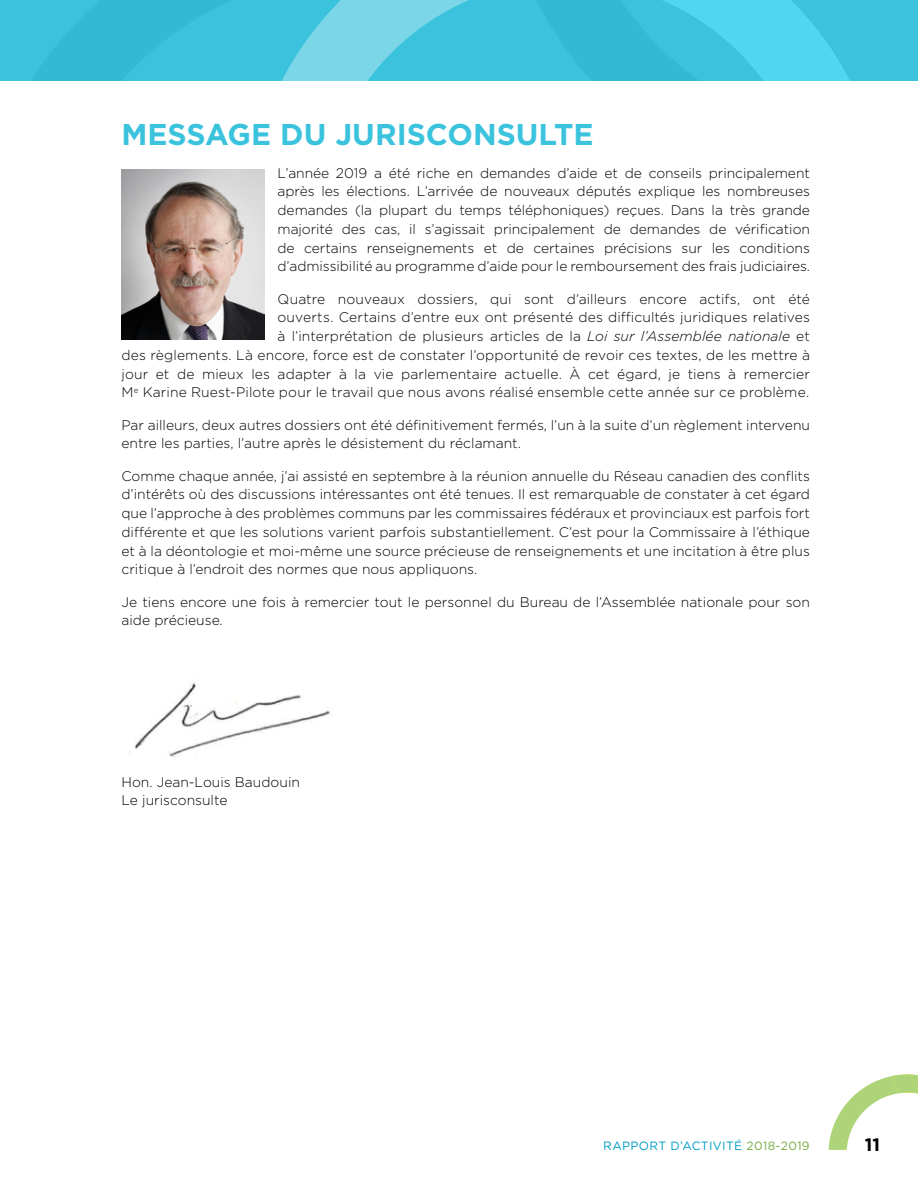
<style>
.page{position:relative;width:918px;height:1188px;background:#fff}
.page>*{position:absolute;margin:0;border:0;box-sizing:border-box;transform-origin:0 0}
.t1{font:700 30px "Gotham";color:#3bc3de}
.t2{font:700 18px "Gotham";color:#000}
.t3{font:300 13.8px/18.8px "Gotham";color:#000}
.t4{font:12px "Gotham";letter-spacing:.03em;color:#009cc5}
.s1{font-style:italic}
.s2{color:#75aa42}
</style>
<div class="page">
<div style="left:0;top:0;width:918px;height:81px;background:#3bc3de"></div>
<svg style="left:829px;top:1074px;width:89px;height:76px"></svg>
<svg style="left:282px;top:0;width:568px;height:81px"></svg>
<img style="left:129px;top:682px;width:201px;height:75px">
<img style="left:122px;top:169px;width:142px;height:171px">
<h2 class="t1" style="left:122px;top:115px;width:474px">MESSAGE DU JURISCONSULTE</h2>
<p class="t3" style="left:278px;top:163px;width:534px;text-align:justify">L’année 2019 a été riche en demandes d’aide et de conseils principalement après les élections. L’arrivée de nouveaux députés explique les nombreuses demandes (la plupart du temps téléphoniques) reçues. Dans la très grande majorité des cas, il s’agissait principalement de demandes de vérification de certains renseignements et de certaines précisions sur les conditions d’admissibilité au programme d’aide pour le remboursement des frais judiciaires.</p>
<p class="t3" style="left:121px;top:289px;width:690px;text-align:right">Quatre nouveaux dossiers, qui sont d’ailleurs encore actifs, ont été<br>ouverts. Certains d’entre eux ont présenté des difficultés juridiques relatives<br>à l’interprétation de plusieurs articles de la <span class="s1">Loi sur l’Assemblée nationale</span> et<br>des règlements. Là encore, force est de constater l’opportunité de revoir ces textes, de les mettre à jour et de mieux les adapter à la vie parlementaire actuelle. À cet égard, je tiens à remercier M<sup>e</sup> Karine Ruest-Pilote pour le travail que nous avons réalisé ensemble cette année sur ce problème.</p>
<p class="t3" style="left:122px;top:415px;width:690px">Par ailleurs, deux autres dossiers ont été définitivement fermés, l’un à la suite d’un règlement intervenu entre les parties, l’autre après le désistement du réclamant.</p>
<p class="t3" style="left:122px;top:466px;width:690px;text-align:justify">Comme chaque année, j’ai assisté en septembre à la réunion annuelle du Réseau canadien des conflits d’intérêts où des discussions intéressantes ont été tenues. Il est remarquable de constater à cet égard que l’approche à des problèmes communs par les commissaires fédéraux et provinciaux est parfois fort différente et que les solutions varient parfois substantiellement. C’est pour la Commissaire à l’éthique et à la déontologie et moi-même une source précieuse de renseignements et une incitation à être plus critique à l’endroit des normes que nous appliquons.</p>
<p class="t3" style="left:122px;top:592px;width:690px">Je tiens encore une fois à remercier tout le personnel du Bureau de l’Assemblée nationale pour son aide précieuse.</p>
<p class="t3" style="left:121px;top:772px;width:180px">Hon. Jean-Louis Baudouin<br>Le jurisconsulte</p>
<p class="t4" style="left:603px;top:1138px;width:208px">RAPPORT D’ACTIVITÉ <span class="s2">2018-2019</span></p>
<h2 class="t2" style="left:865px;top:1133px;width:17px">11</h2>
</div>
